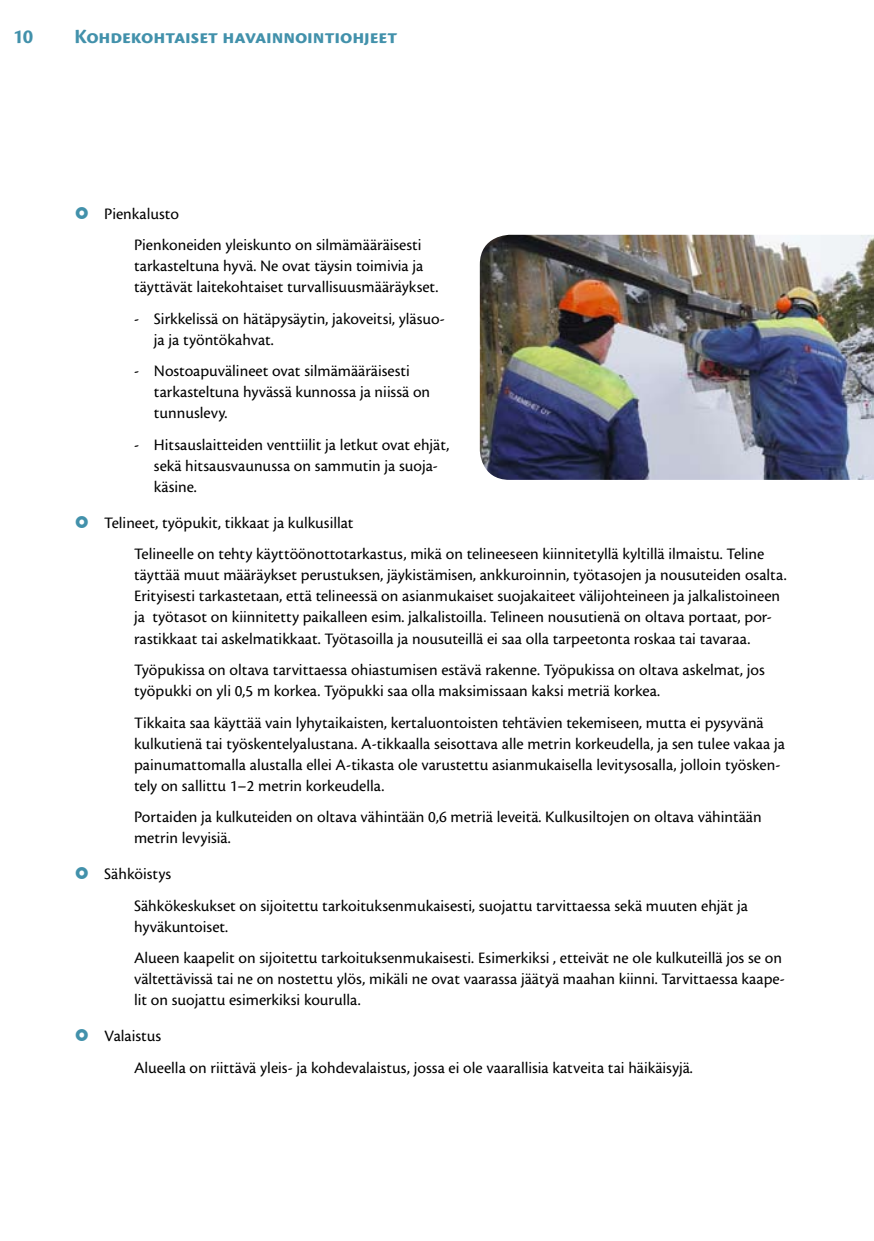
<style>
.page{position:relative;width:874px;height:1241px;background:#fff}
.page>*{position:absolute;margin:0;border:0;box-sizing:border-box;transform-origin:0 0}
.t1{font:21px "Cronos MM SC";letter-spacing:-.005em;color:#4291ab}
.t2{font:21px "Cronos MM";color:#4291ab}
.t3{font:16.62px/21px "Cronos MM";color:#000}
</style>
<div class="page">
<img style="left:479px;top:235px;width:394px;height:245px">
<p class="t2" style="left:13px;top:26px;width:22px">10</p>
<p class="t1" style="left:74px;top:26px;width:324px">Kohdekohtaiset havainnointiohjeet</p>
<p class="t3" style="left:134px;top:198px;width:289px;line-height:31.5px;text-indent:-30px">Pienkalusto<br>Pienkoneiden yleiskunto on silmämääräisesti</p>
<p class="t3" style="left:134px;top:256px;width:306px">tarkasteltuna hyvä. Ne ovat täysin toimivia ja täyttävät laitekohtaiset turvallisuusmääräykset.</p>
<p class="t3" style="left:154px;top:308px;width:292px;text-indent:-20px">- Sirkkelissä on hätäpysäytin, jakoveitsi, yläsuo&shy;ja ja työntö- kahvat.</p>
<p class="t3" style="left:154px;top:361px;width:278px;text-indent:-20px">- Nostoapuvälineet ovat silmämääräisesti tarkasteltuna hyvässä kunnossa ja niissä on tunnuslevy.</p>
<p class="t3" style="left:154px;top:434px;width:297px;text-indent:-20px">- Hitsauslaitteiden venttiilit ja letkut ovat ehjät, sekä hitsausvaunussa on sammutin ja suoja&shy;käsine.</p>
<p class="t3" style="left:134px;top:507px;width:631px;line-height:31.5px;text-indent:-30px">Telineet, työpukit, tikkaat ja kulkusillat<br>Telineelle on tehty käyttöönottotarkastus, mikä on telineeseen kiinnitetyllä kyltillä ilmaistu. Teline</p>
<p class="t3" style="left:134px;top:565px;width:653px">täyttää muut määräykset perustuksen, jäykistämisen, ankkuroinnin, työtasojen ja nousuteiden osalta.<br>Erityisesti tarkastetaan, että telineessä on asianmukaiset suojakaiteet välijohteineen ja jalkalistoineen ja työtasot on kiinnitetty paikalleen esim. jalkalistoilla. Telineen nousutienä on oltava portaat, por&shy;rastikkaat tai askelmatikkaat. Työtasoilla ja nousuteillä ei saa olla tarpeetonta roskaa tai tavaraa.</p>
<p class="t3" style="left:134px;top:659px;width:632px">Työpukissa on oltava tarvittaessa ohiastumisen estävä rakenne. Työpukissa on oltava askelmat, jos työpukki on yli 0,5 m korkea. Työpukki saa olla maksimissaan kaksi metriä korkea.</p>
<p class="t3" style="left:134px;top:712px;width:652px">Tikkaita saa käyttää vain lyhytaikaisten, kertaluontoisten tehtävien tekemiseen, mutta ei pysyvänä kulkutienä tai työskentelyalustana. A-tikkaalla seisottava alle metrin korkeudella, ja sen tulee vakaa ja painumattomalla alustalla ellei A-tikasta ole varustettu asianmukaisella levitysosalla, jolloin työsken&shy;tely on sallittu 1–2 metrin korkeudella.</p>
<p class="t3" style="left:134px;top:806px;width:628px">Portaiden ja kulkuteiden on oltava vähintään 0,6 metriä leveitä. Kulkusiltojen on oltava vähintään metrin levyisiä.</p>
<p class="t3" style="left:134px;top:858px;width:615px;line-height:31.5px;text-indent:-30px">Sähköistys<br>Sähkökeskukset on sijoitettu tarkoituksenmukaisesti, suojattu tarvittaessa sekä muuten ehjät ja</p>
<p class="t3" style="left:134px;top:910px;width:649px;line-height:31.5px">hyväkuntoiset.<br>Alueen kaapelit on sijoitettu tarkoituksenmukaisesti. Esimerkiksi , etteivät ne ole kulkuteillä jos se on</p>
<p class="t3" style="left:134px;top:968px;width:652px">vältettävissä tai ne on nostettu ylös, mikäli ne ovat vaarassa jäätyä maahan kiinni. Tarvittaessa kaape&shy;lit on suojattu esimerkiksi kourulla.</p>
<p class="t3" style="left:134px;top:1020px;width:560px;line-height:31.5px;text-indent:-30px">Valaistus<br>Alueella on riittävä yleis- ja kohdevalaistus, jossa ei ole vaarallisia katveita tai häikäisyjä.</p>
</div>
